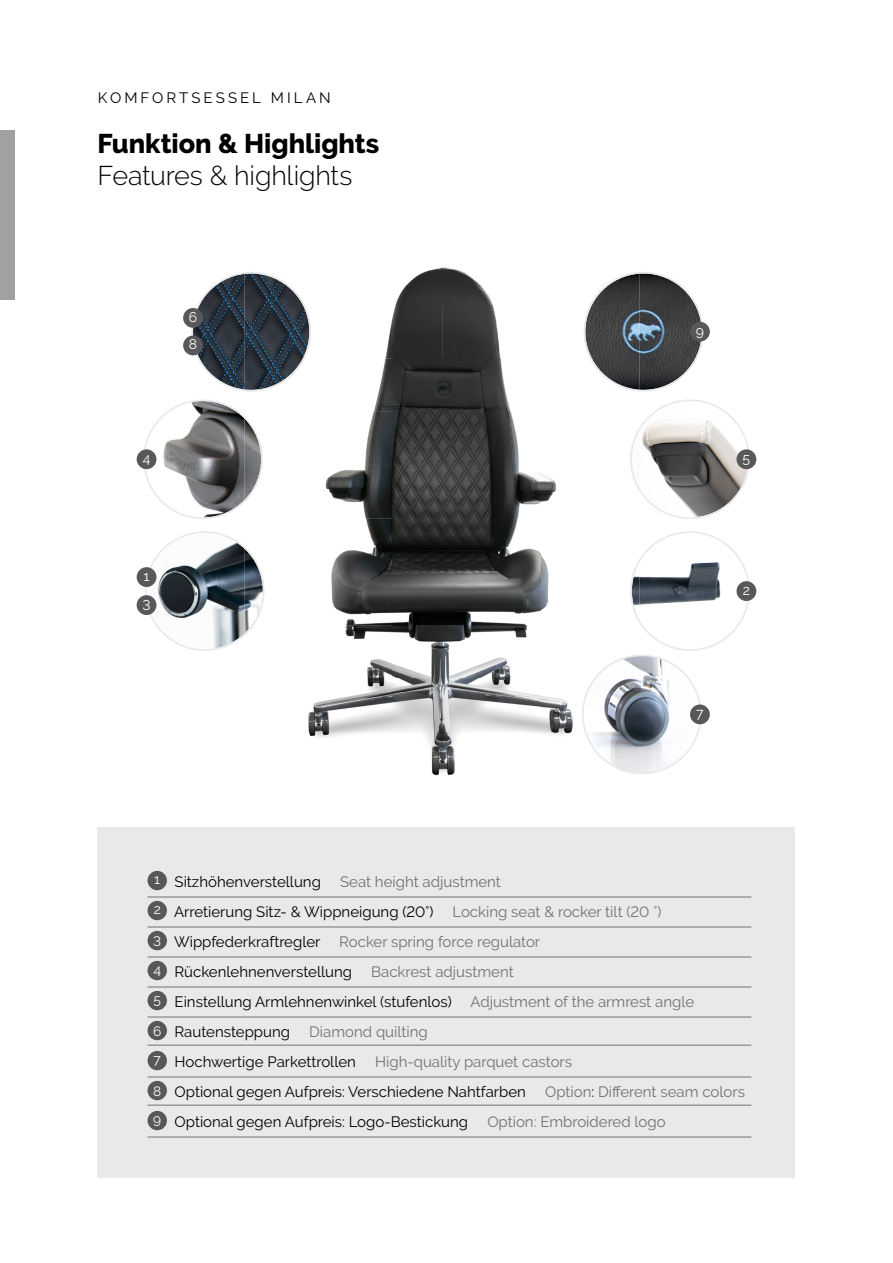
<style>
.page{position:relative;width:893px;height:1263px;background:#fff}
.page>*{position:absolute;margin:0;border:0;box-sizing:border-box;transform-origin:0 0}
.t1{font:800 27px "Raleway";color:#000}
.t2{font:300 27px "Raleway";letter-spacing:-.01em;color:#000}
.t3{font:15px/30px "Raleway";color:#000}
.t4{font:15px/30px "Raleway";color:#707172}
.t5{font:15px "Raleway";letter-spacing:.205em;color:#000}
.t6{font:13.95px/27.6px "Raleway";color:#fff}
.s1{color:#707172}
.s2{font-size:13.65px;color:#fff}
.s3{color:#000}
</style>
<div class="page">
<div style="left:0;top:130px;width:15px;height:169px;background:#a1a1a1"></div>
<div style="left:98px;top:827px;width:697px;height:351px;background:#e9e9ea"></div>
<svg style="left:640px;top:272px;width:63px;height:119px"></svg>
<svg style="left:640px;top:399px;width:110px;height:120px"></svg>
<svg style="left:640px;top:531px;width:110px;height:120px"></svg>
<div style="left:736px;top:449px;width:20px;height:20px;background:#58585a;border-radius:50%"></div>
<svg style="left:143px;top:399px;width:102px;height:120px"></svg>
<svg style="left:191px;top:272px;width:54px;height:119px"></svg>
<svg style="left:145px;top:531px;width:100px;height:120px"></svg>
<div style="left:137px;top:595px;width:19px;height:20px;background:#58585a;border-radius:50%"></div>
<div style="left:137px;top:567px;width:19px;height:20px;background:#58585a;border-radius:50%"></div>
<div style="left:137px;top:449px;width:19px;height:20px;background:#58585a;border-radius:50%"></div>
<div style="left:736px;top:581px;width:20px;height:20px;background:#58585a;border-radius:50%"></div>
<hr style="left:148px;top:897px;width:603px;height:1px;background:#707172">
<hr style="left:148px;top:927px;width:603px;height:1px;background:#707172">
<hr style="left:148px;top:957px;width:603px;height:1px;background:#707172">
<hr style="left:148px;top:987px;width:603px;height:1px;background:#707172">
<hr style="left:148px;top:1017px;width:603px;height:1px;background:#707172">
<hr style="left:148px;top:1045px;width:603px;height:1px;background:#707172">
<hr style="left:148px;top:1077px;width:603px;height:1px;background:#707172">
<hr style="left:148px;top:1105px;width:603px;height:1px;background:#707172">
<hr style="left:148px;top:1137px;width:603px;height:1px;background:#707172">
<div style="left:148px;top:871px;width:19px;height:19px;background:#58585a;border-radius:50%"></div>
<div style="left:148px;top:901px;width:19px;height:19px;background:#58585a;border-radius:50%"></div>
<div style="left:148px;top:931px;width:19px;height:19px;background:#58585a;border-radius:50%"></div>
<div style="left:148px;top:961px;width:19px;height:19px;background:#58585a;border-radius:50%"></div>
<div style="left:148px;top:991px;width:19px;height:19px;background:#58585a;border-radius:50%"></div>
<div style="left:148px;top:1021px;width:19px;height:19px;background:#58585a;border-radius:50%"></div>
<div style="left:148px;top:1051px;width:19px;height:19px;background:#58585a;border-radius:50%"></div>
<div style="left:148px;top:1081px;width:19px;height:19px;background:#58585a;border-radius:50%"></div>
<div style="left:148px;top:1111px;width:19px;height:19px;background:#58585a;border-radius:50%"></div>
<img style="left:395px;top:267px;width:98px;height:38px">
<img style="left:385px;top:305px;width:116px;height:53px">
<img style="left:247px;top:358px;width:309px;height:214px">
<img style="left:264px;top:572px;width:285px;height:53px">
<img style="left:308px;top:625px;width:326px;height:151px">
<img style="left:584px;top:272px;width:56px;height:119px">
<img style="left:630px;top:427px;width:10px;height:64px">
<img style="left:630px;top:559px;width:10px;height:64px">
<img style="left:245px;top:416px;width:18px;height:86px">
<img style="left:245px;top:272px;width:66px;height:119px">
<img style="left:245px;top:547px;width:19px;height:88px">
<img style="left:583px;top:655px;width:118px;height:118px;border-radius:59px">
<div style="left:690px;top:322px;width:20px;height:20px;background:#58585a;border-radius:50%"></div>
<div style="left:183px;top:308px;width:20px;height:20px;background:#58585a;border-radius:50%"></div>
<div style="left:183px;top:336px;width:20px;height:19px;background:#58585a;border-radius:50%"></div>
<div style="left:690px;top:704px;width:20px;height:20px;background:#58585a;border-radius:50%"></div>
<p class="t5" style="left:98px;top:89px;width:235px">KOMFORTSESSEL MILAN</p>
<h1 class="t1" style="left:97px;top:128px;width:283px">Funktion &amp; Highlights</h1>
<h1 class="t2" style="left:97px;top:160px;width:257px">Features &amp; highlights</h1>
<p class="t6" style="left:189px;top:303px;width:10px">6<br>8</p>
<p class="t6" style="left:143px;top:444px;width:9px">4</p>
<p class="t6" style="left:144px;top:562px;width:7px">1</p>
<p class="t6" style="left:142px;top:591px;width:10px">3</p>
<p class="t6" style="left:696px;top:317px;width:10px">9</p>
<p class="t6" style="left:743px;top:444px;width:9px">5</p>
<p class="t6" style="left:743px;top:576px;width:9px">2</p>
<p class="t6" style="left:696px;top:700px;width:9px">7</p>
<p class="t3" style="left:154px;top:867px;width:349px;text-indent:186px"><span class="s1">Seat height adjustment<br></span><sup>2</sup> Arretierung Sitz- &amp; Wippneigung (20°)</p>
<p class="t3" style="left:154px;top:867px;width:168px"><sup>1</sup> Sitzhöhenverstellung</p>
<p class="t4" style="left:453px;top:897px;width:210px">Locking seat &amp; rocker tilt (20 °)</p>
<p class="t3" style="left:153px;top:927px;width:169px"><span class="s2">3</span> Wippfederkraftregler</p>
<p class="t4" style="left:153px;top:927px;width:388px;text-indent:186px">Rocker spring force regulator<br><span class="s2">4</span> <span class="s3">Rückenlehnenverstellung</span></p>
<p class="t3" style="left:153px;top:957px;width:543px;text-indent:218px"><span class="s1">Backrest adjustment<br></span><sup>5</sup> Einstellung Armlehnenwinkel (stufenlos) <span class="s1">Adjustment of the armrest angle<br></span><span class="s2">6</span> Rautensteppung</p>
<p class="t3" style="left:154px;top:1017px;width:276px;text-indent:156px"><span class="s1">Diamond quilting<br></span><sup>7</sup> Hochwertige Parkettrollen</p>
<p class="t3" style="left:153px;top:1047px;width:420px;text-indent:222px"><span class="s1">High-quality parquet castors<br></span><span class="s2">8</span> Optional gegen Aufpreis: Verschiedene Nahtfarben</p>
<p class="t4" style="left:545px;top:1077px;width:201px">Option<span class="s3">:</span> Different seam colors</p>
<p class="t3" style="left:153px;top:1107px;width:316px"><sup>9</sup> Optional gegen Aufpreis: Logo-Bestickung</p>
<p class="t4" style="left:487px;top:1107px;width:180px">Option: Embroidered logo</p>
</div>
